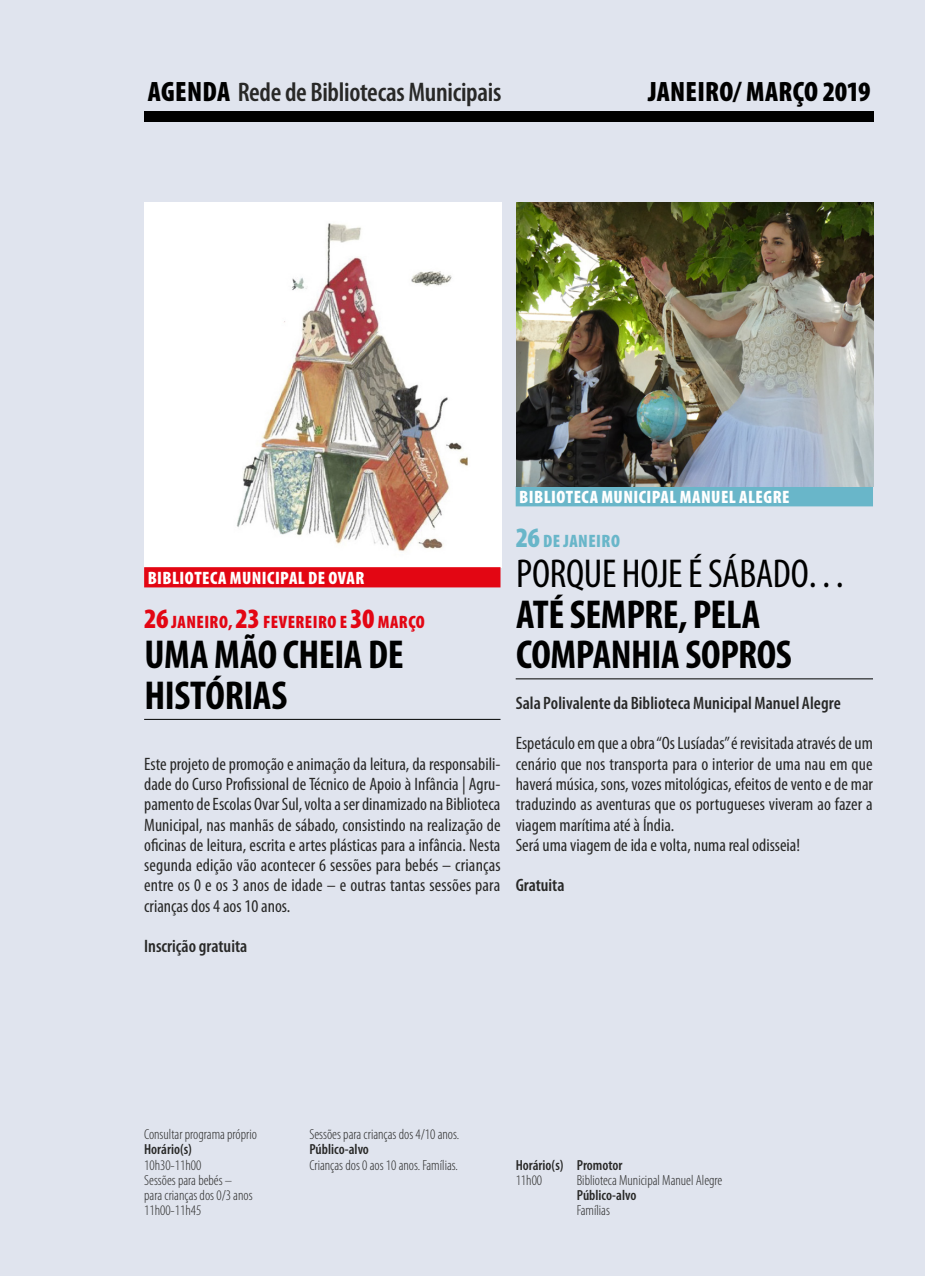
<style>
.page{position:relative;width:925px;height:1276px;background:#e0e4ee}
.page>*{position:absolute;margin:0;border:0;box-sizing:border-box;transform-origin:0 0}
.t1{font:700 condensed 40.5px/40.5px "Myriad Pro";letter-spacing:-.01em;color:#000}
.t2{font:condensed 40.5px "Myriad Pro";letter-spacing:-.01em;color:#000}
.t3{font:900 condensed 28.12px "Myriad Pro";letter-spacing:.005em;color:#000}
.t4{font:600 condensed 27px "Myriad Pro";letter-spacing:-.01em;color:#282827}
.t5{font:condensed 18px/20.2px "Myriad Pro";color:#282827;text-align:justify}
.t6{font:600 condensed 18px "Myriad Pro";color:#282827}
.t7{font:900 condensed 18px "Myriad Pro";letter-spacing:.025em;color:#fff}
.t8{font:900 condensed 18px "Myriad Pro";letter-spacing:.025em;color:#e30613}
.t9{font:900 condensed 18px "Myriad Pro";letter-spacing:.025em;color:#69b6c9}
.t10{font:300 condensed 14.62px/15.1px "Myriad Pro";color:#282827}
.t11{font:600 condensed 14.62px "Myriad Pro";color:#282827}
.s1{font-weight:900;font-size:28.12px;color:#000}
.s2{font-size:28.12px}
</style>
<div class="page">
<div style="left:144px;top:111px;width:730px;height:11px;background:#000"></div>
<img style="left:144px;top:203px;width:357px;height:364px">
<div style="left:144px;top:567px;width:356px;height:20px;background:#e30613"></div>
<hr style="left:144px;top:719px;width:356px;height:1px;background:#000">
<div style="left:516px;top:486px;width:357px;height:20px;background:#69b6c9"></div>
<hr style="left:516px;top:678px;width:357px;height:1px;background:#000">
<img style="left:517px;top:203px;width:357px;height:283px">
<h3 class="t4" style="left:148px;top:78px;width:355px"><span class="s1">AGENDA</span> Rede de Bibliotecas Municipais</h3>
<h2 class="t3" style="left:648px;top:76px;width:224px">JANEIRO/ MARÇO 2019</h2>
<p class="t7" style="left:148px;top:567px;width:218px">BIBLIOTECA MUNICIPAL DE OVAR</p>
<p class="t8" style="left:144px;top:612px;width:282px"><span class="s2">26</span> JANEIRO, <span class="s2">23</span> FEVEREIRO E <span class="s2">30</span> MARÇO</p>
<h1 class="t1" style="left:145px;top:635px;width:261px">UMA MÃO CHEIA DE<br>HISTÓRIAS</h1>
<p class="t5" style="left:144px;top:754px;width:358px">Este projeto de promoção e animação da leitura, da responsabili&shy;dade do Curso Profissional de Técnico de Apoio à Infância | Agru&shy;pamento de Escolas Ovar Sul, volta a ser dinamizado na Biblioteca Municipal, nas manhãs de sábado, consistindo na realização de oficinas de leitura, escrita e artes plásticas para a infância. Nesta segunda edição vão acontecer 6 sessões para bebés – crianças entre os 0 e os 3 anos de idade – e outras tantas sessões para crianças dos 4 aos 10 anos.</p>
<p class="t6" style="left:144px;top:936px;width:105px">Inscrição gratuita</p>
<p class="t7" style="left:519px;top:486px;width:272px">BIBLIOTECA MUNICIPAL MANUEL ALEGRE</p>
<p class="t9" style="left:516px;top:531px;width:106px"><span class="s2">26</span> DE JANEIRO</p>
<h1 class="t2" style="left:516px;top:552px;width:332px">PORQUE HOJE É SÁBADO…</h1>
<h1 class="t1" style="left:516px;top:595px;width:277px">ATÉ SEMPRE, PELA<br>COMPANHIA SOPROS</h1>
<p class="t6" style="left:516px;top:693px;width:327px">Sala Polivalente da Biblioteca Municipal Manuel Alegre</p>
<p class="t5" style="left:516px;top:734px;width:359px;text-align:left">Espetáculo em que a obra “Os Lusíadas” é revisitada através de um cenário que nos transporta para o interior de uma nau em que haverá música, sons, vozes mitológicas, efeitos de vento e de mar traduzindo as aventuras que os portugueses viveram ao fazer a viagem marítima até à Índia.<br>Será uma viagem de ida e volta, numa real odisseia!</p>
<p class="t6" style="left:516px;top:875px;width:50px">Gratuita</p>
<p class="t10" style="left:309px;top:1127px;width:151px">Sessões para crianças dos 4/10 anos.</p>
<p class="t11" style="left:309px;top:1141px;width:61px">Público-alvo</p>
<p class="t10" style="left:309px;top:1157px;width:150px">Crianças dos 0 aos 10 anos. Famílias.</p>
<p class="t10" style="left:144px;top:1127px;width:114px">Consultar programa próprio</p>
<p class="t11" style="left:144px;top:1141px;width:49px">Horário(s)</p>
<p class="t10" style="left:144px;top:1157px;width:110px">10h30-11h00<br>Sessões para bebés – para crianças dos 0/3 anos<br>11h00-11h45</p>
<p class="t11" style="left:516px;top:1157px;width:49px">Horário(s)</p>
<p class="t10" style="left:516px;top:1173px;width:28px">11h00</p>
<p class="t11" style="left:577px;top:1157px;width:47px">Promotor</p>
<p class="t10" style="left:577px;top:1173px;width:147px">Biblioteca Municipal Manuel Alegre</p>
<p class="t11" style="left:577px;top:1187px;width:61px">Público-alvo</p>
<p class="t10" style="left:577px;top:1203px;width:35px">Famílias</p>
</div>
